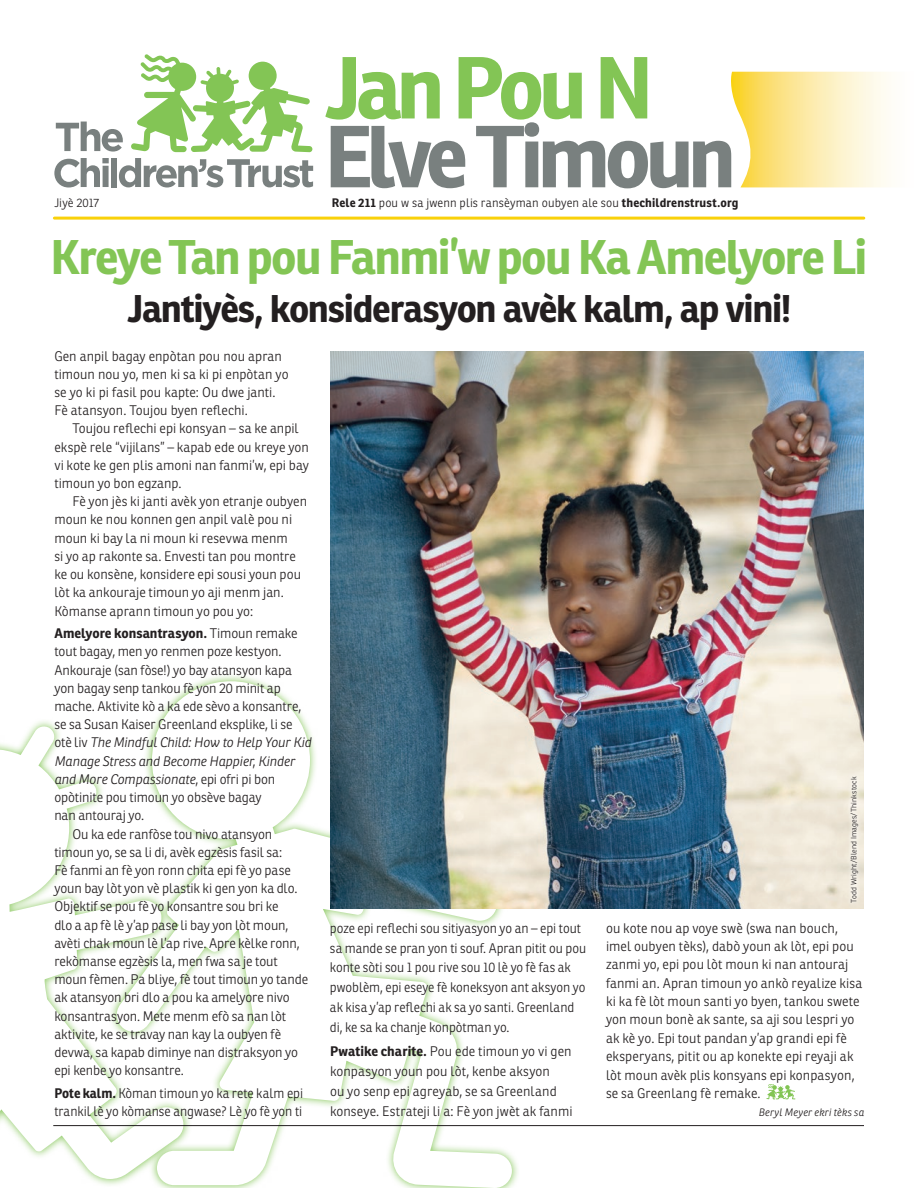
<style>
.page{position:relative;width:918px;height:1188px;background:#fff}
.page>*{position:absolute;margin:0;border:0;box-sizing:border-box;transform-origin:0 0}
.t1{font:700 85.35px "Ronnia";letter-spacing:-.065em;color:#79807f}
.t2{font:700 85.35px "Ronnia";letter-spacing:-.065em;color:#83c555}
.t3{font:700 47.25px "Ronnia";letter-spacing:-.035em;color:#83c555}
.t4{font:700 37.5px "Ronnia";letter-spacing:-.035em;color:#231f20}
.t5{font:300 13.5px/18.1px "Ronnia";color:#231f20}
.t6{font:italic 300 13.5px "Ronnia";letter-spacing:-.01em;color:#231f20}
.t7{font:700 13.5px "Ronnia";color:#231f20}
.t8{font:300 12px "Ronnia";letter-spacing:.015em;color:#231f20}
.t9{font:italic 300 10.5px "Ronnia";letter-spacing:.01em;color:#231f20}
.t10{font:300 7.5px "Ronnia";letter-spacing:.015em;color:#231f20}
.s1{font-weight:700}
.s2{font-weight:300}
.s3{font-style:normal}
</style>
<div class="page">
<hr style="left:53px;top:1125px;width:811px;height:1px;background:#231f20">
<svg style="left:0;top:721px;width:108px;height:464px"></svg>
<svg style="left:114px;top:681px;width:398px;height:507px"></svg>
<svg style="left:766px;top:1084px;width:29px;height:15px"></svg>
<img style="left:330px;top:351px;width:534px;height:558px">
<svg style="left:846px;top:772px;width:17px;height:135px;background:#f1ebdf"></svg>
<hr style="left:54px;top:217px;width:810px;height:3px;background:#f9d10a">
<svg style="left:731px;top:72px;width:158px;height:115px;background:#fcecae"></svg>
<svg style="left:131px;top:54px;width:181px;height:98px"></svg>
<svg style="left:56px;top:122px;width:67px;height:30px"></svg>
<svg style="left:54px;top:158px;width:55px;height:30px"></svg>
<div style="left:111px;top:158px;width:6px;height:29px;background:#79807f"></div>
<svg style="left:119px;top:158px;width:194px;height:30px"></svg>
<p class="t8" style="left:54px;top:195px;width:46px">Jiyè 2017</p>
<h1 class="t2" style="left:324px;top:34px;width:331px">Jan Pou N</h1>
<h1 class="t1" style="left:324px;top:102px;width:413px">Elve Timoun</h1>
<p class="t8" style="left:332px;top:195px;width:408px"><span class="s1">Rele 211</span> pou w sa jwenn plis ransèyman oubyen ale sou <span class="s1">thechildrenstrust.org</span></p>
<h2 class="t3" style="left:50px;top:227px;width:819px">Kreye Tan pou Fanmi’w pou Ka Amelyore Li</h2>
<h3 class="t4" style="left:127px;top:285px;width:665px">Jantiyès, konsiderasyon avèk kalm, ap vini!</h3>
<p class="t5" style="left:54px;top:347px;width:236px">Gen anpil bagay enpòtan pou nou apran timoun nou yo, men ki sa ki pi enpòtan yo se yo ki pi fasil pou kapte: Ou dwe janti.<br>Fè atansyon. Toujou byen reflechi.</p>
<p class="t5" style="left:54px;top:419px;width:256px;text-indent:18px">Toujou reflechi epi konsyan – sa ke anpil ekspè rele “vijilans” – kapab ede ou kreye yon vi kote ke gen plis amoni nan fanmi’w, epi bay timoun yo bon egzanp.</p>
<p class="t5" style="left:54px;top:492px;width:254px;text-indent:18px">Fè yon jès ki janti avèk yon etranje oubyen moun ke nou konnen gen anpil valè pou ni moun ki bay la ni moun ki resevwa menm<br>si yo ap rakonte sa. Envesti tan pou montre ke ou konsène, konsidere epi sousi youn pou lòt ka ankouraje timoun yo aji menm jan.<br>Kòmanse aprann timoun yo pou yo:</p>
<p class="t7" style="left:54px;top:625px;width:245px">Amelyore konsantrasyon. <span class="s2">Timoun remake</span></p>
<p class="t5" style="left:54px;top:643px;width:229px">tout bagay, men yo renmen poze kestyon.</p>
<p class="t5" style="left:54px;top:661px;width:239px">Ankouraje (san fòse!) yo bay atansyon kapa</p>
<p class="t5" style="left:54px;top:679px;width:228px">yon bagay senp tankou fè yon 20 minit ap</p>
<p class="t5" style="left:54px;top:697px;width:248px">mache. Aktivite kò a ka ede sèvo a konsantre,</p>
<p class="t5" style="left:54px;top:715px;width:240px">se sa Susan Kaiser Greenland eksplike, li se</p>
<p class="t6" style="left:54px;top:734px;width:259px"><span class="s3">otè liv</span> The Mindful Child: How to Help Your Kid</p>
<p class="t6" style="left:54px;top:753px;width:242px">Manage Stress and Become Happier, Kinder</p>
<p class="t6" style="left:54px;top:771px;width:223px">and More Compassionate<span class="s3">, epi ofri pi bon</span></p>
<p class="t5" style="left:54px;top:788px;width:209px">opòtinite pou timoun yo obsève bagay</p>
<p class="t5" style="left:54px;top:806px;width:91px">nan antouraj yo.</p>
<p class="t5" style="left:72px;top:825px;width:202px">Ou ka ede ranfòse tou nivo atansyon</p>
<p class="t5" style="left:54px;top:843px;width:229px">timoun yo, se sa li di, avèk egzèsis fasil sa:</p>
<p class="t5" style="left:54px;top:861px;width:238px">Fè fanmi an fè yon ronn chita epi fè yo pase</p>
<p class="t5" style="left:54px;top:879px;width:245px">youn bay lòt yon vè plastik ki gen yon ka dlo.</p>
<p class="t5" style="left:54px;top:897px;width:226px">Objektif se pou fè yo konsantre sou bri ke</p>
<p class="t5" style="left:54px;top:916px;width:236px">dlo a ap fè lè y’ap pase li bay yon lòt moun,</p>
<p class="t5" style="left:54px;top:934px;width:247px">avèti chak moun lè l’ap rive. Apre kèlke ronn,</p>
<p class="t5" style="left:54px;top:952px;width:225px">rekòmanse egzèsis la, men fwa sa je tout</p>
<p class="t5" style="left:54px;top:970px;width:255px">moun fèmen. Pa bliye, fè tout timoun yo tande</p>
<p class="t5" style="left:54px;top:989px;width:237px">ak atansyon bri dlo a pou ka amelyore nivo</p>
<p class="t5" style="left:54px;top:1007px;width:233px">konsantrasyon. Mete menm efò sa nan lòt</p>
<p class="t5" style="left:54px;top:1025px;width:228px">aktivite, ke se travay nan kay la oubyen fè</p>
<p class="t5" style="left:54px;top:1043px;width:245px">devwa, sa kapab diminye nan distraksyon yo</p>
<p class="t5" style="left:54px;top:1061px;width:131px">epi kenbe yo konsantre.</p>
<p class="t5" style="left:54px;top:1084px;width:250px"><span class="s1">Pote kalm.</span> Kòman timoun yo ka rete kalm epi trankil lè yo kòmanse angwase? Lè yo fè yon ti</p>
<p class="t5" style="left:330px;top:918px;width:258px;line-height:20px">poze epi reflechi sou sitiyasyon yo an – epi tout sa mande se pran yon ti souf. Apran pitit ou pou konte sòti sou 1 pou rive sou 10 lè yo fè fas ak pwoblèm, epi eseye fè koneksyon ant aksyon yo ak kisa y’ap reflechi ak sa yo santi. Greenland di, ke sa ka chanje konpòtman yo.</p>
<p class="t5" style="left:330px;top:1042px;width:244px;line-height:20px"><span class="s1">Pwatike charite.</span> Pou ede timoun yo vi gen konpasyon youn pou lòt, kenbe aksyon<br>ou yo senp epi agreyab, se sa Greenland konseye. Estrateji li a: Fè yon jwèt ak fanmi</p>
<p class="t10" style="left:849px;top:903px;width:127px;rotate:-90deg">Todd Wright/Blend Images/Thinkstock</p>
<p class="t5" style="left:606px;top:919px;width:258px">ou kote nou ap voye swè (swa nan bouch, imel oubyen tèks), dabò youn ak lòt, epi pou zanmi yo, epi pou lòt moun ki nan antouraj fanmi an. Apran timoun yo ankò reyalize kisa ki ka fè lòt moun santi yo byen, tankou swete yon moun bonè ak sante, sa aji sou lespri yo ak kè yo. Epi tout pandan y’ap grandi epi fè eksperyans, pitit ou ap konekte epi reyaji ak lòt moun avèk plis konsyans epi konpasyon, se sa Greenlang fè remake.</p>
<p class="t9" style="left:758px;top:1106px;width:107px">Beryl Meyer ekri tèks sa</p>
</div>
